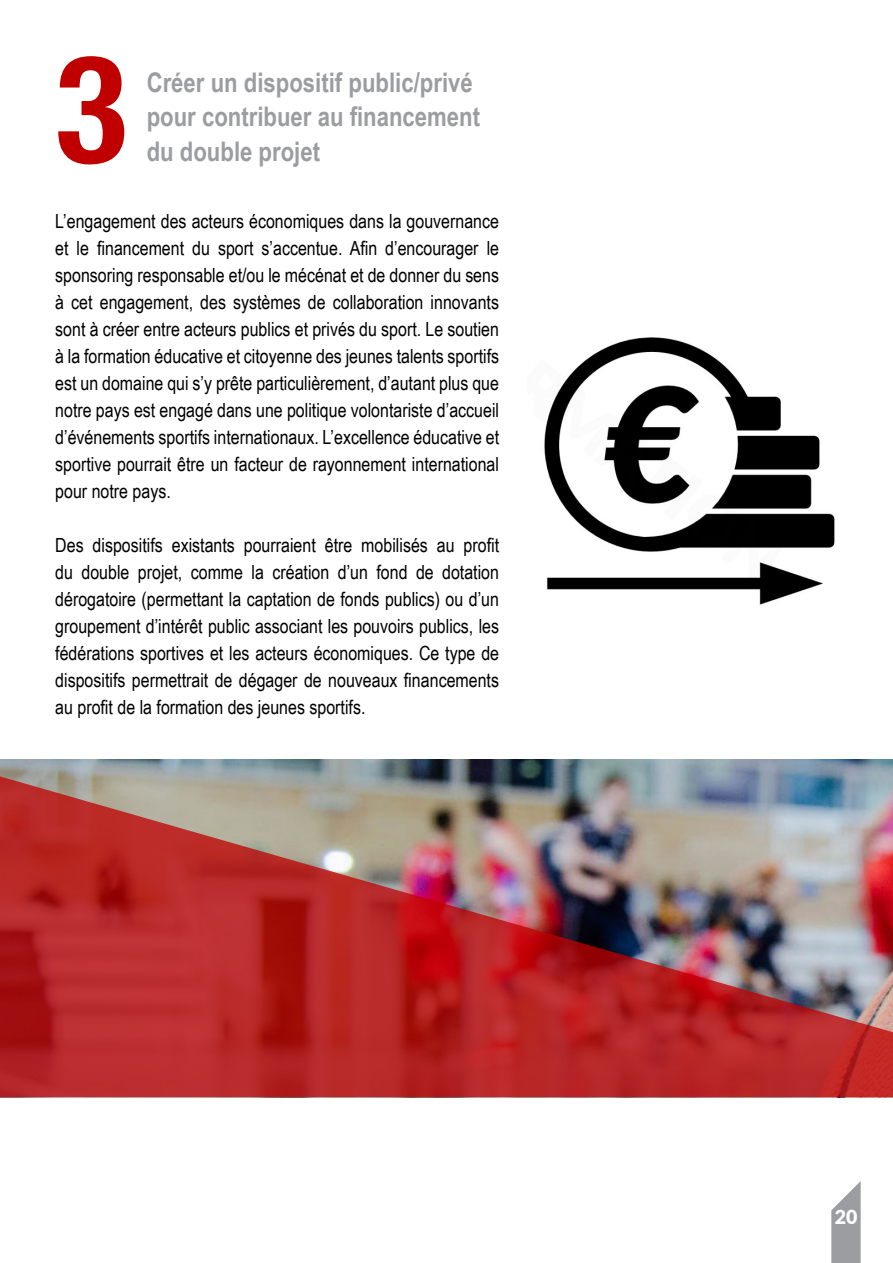
<style>
.page{position:relative;width:893px;height:1263px;background:#fff}
.page>*{position:absolute;margin:0;border:0;box-sizing:border-box;transform-origin:0 0}
.Style_de_paragraphe{font:700 condensed 150px "Helvetica Neue LT Std";color:#c00000}
.t1{font:700 27px "Arial Narrow";color:#9b9da0}
.t2{font:19.5px/27px "Arial Narrow";color:#000;text-align:justify}
.t3{font:900 19.5px "Lato";color:#fff}
</style>
<div class="page">
<svg style="left:831px;top:1181px;width:30px;height:82px"></svg>
<img style="left:544px;top:337px;width:291px;height:268px">
<img style="left:0;top:759px;width:893px;height:338px">
<p class="Style_de_paragraphe" style="left:55px;top:18px;width:74px">3</p>
<p class="t1" style="left:147px;top:62px;width:328px">Créer un dispositif public/privé</p>
<p class="t1" style="left:147px;top:96px;width:335px">pour contribuer au financement</p>
<p class="t1" style="left:147px;top:131px;width:175px">du double projet</p>
<p class="t2" style="left:55px;top:207px;width:445px">L’engagement des acteurs économiques dans la gouvernance et le financement du sport s’accentue. Afin d’encourager le sponsoring responsable et/ou le mécénat et de donner du sens à cet engagement, des systèmes de collaboration innovants sont à créer entre acteurs publics et privés du sport. Le soutien à la formation éducative et citoyenne des jeunes talents sportifs est un domaine qui s’y prête particulièrement, d’autant plus que notre pays est engagé dans une politique volontariste d’accueil d’événements sportifs internationaux. L’excellence éducative et sportive pourrait être un facteur de rayonnement international pour notre pays.</p>
<p class="t2" style="left:55px;top:531px;width:445px">Des dispositifs existants pourraient être mobilisés au profit du double projet, comme la création d’un fond de dotation dérogatoire (permettant la captation de fonds publics) ou d’un groupement d’intérêt public associant les pouvoirs publics, les fédérations sportives et les acteurs économiques. Ce type de dispositifs permettrait de dégager de nouveaux financements au profit de la formation des jeunes sportifs.</p>
<p class="t3" style="left:835px;top:1202px;width:24px">20</p>
</div>
